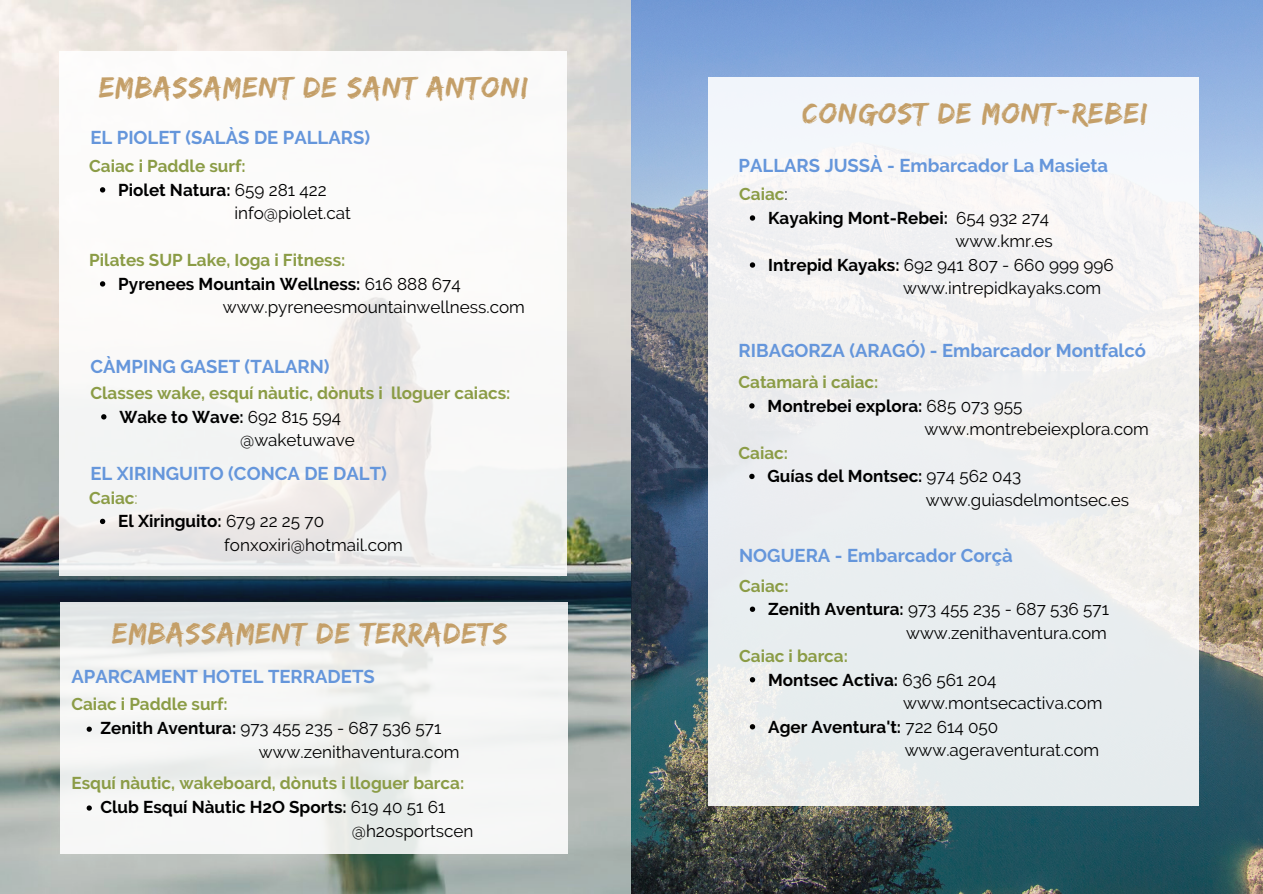
<style>
.page{position:relative;width:1263px;height:894px;background:#fff}
.page>*{position:absolute;margin:0;border:0;box-sizing:border-box;transform-origin:0 0}
.t1{font:30.3px "Edo";letter-spacing:.04em;color:#c49f68}
.t2{font:700 18.45px "Raleway";color:#6596db}
.t3{font:17.1px "Raleway";color:#000}
.t4{font:700 17.1px "Raleway";color:#000}
.t5{font:700 17.1px "Raleway";color:#8b9c46}
.s1{font-weight:400}
.s2{font-weight:700}
.s3{font-weight:400;color:#000}
</style>
<div class="page">
<img style="left:0;top:0;width:1262px;height:893px">
<div style="left:59px;top:51px;width:507px;height:524px;background:linear-gradient(to bottom,#fffefe,#efefee)"></div>
<div style="left:709px;top:77px;width:490px;height:728px;background:#eeeff0"></div>
<div style="left:60px;top:602px;width:507px;height:251px;background:linear-gradient(to bottom,#eceeee,#f5f6f5)"></div>
<svg style="left:750px;top:215px;width:5px;height:5px"></svg>
<svg style="left:750px;top:262px;width:5px;height:5px"></svg>
<svg style="left:749px;top:403px;width:6px;height:5px"></svg>
<svg style="left:749px;top:473px;width:6px;height:6px"></svg>
<svg style="left:750px;top:606px;width:5px;height:5px"></svg>
<svg style="left:750px;top:677px;width:5px;height:5px"></svg>
<svg style="left:750px;top:724px;width:5px;height:5px"></svg>
<svg style="left:100px;top:518px;width:5px;height:6px"></svg>
<svg style="left:101px;top:414px;width:5px;height:5px"></svg>
<svg style="left:100px;top:187px;width:5px;height:5px"></svg>
<svg style="left:100px;top:281px;width:5px;height:5px"></svg>
<svg style="left:87px;top:726px;width:5px;height:5px"></svg>
<svg style="left:87px;top:805px;width:5px;height:5px"></svg>
<p class="t1" style="left:99px;top:69px;width:430px">EMBASSAMENT DE SANT ANTONI</p>
<p class="t2" style="left:90px;top:127px;width:281px">EL PIOLET (SALÀS DE PALLARS)</p>
<p class="t5" style="left:89px;top:156px;width:158px">Caiac i Paddle surf:</p>
<p class="t3" style="left:234px;top:203px;width:118px">info@piolet.cat</p>
<p class="t5" style="left:89px;top:250px;width:258px">Pilates SUP Lake, Ioga i Fitness:</p>
<p class="t3" style="left:223px;top:297px;width:304px">www.pyreneesmountainwellness.com</p>
<p class="t4" style="left:118px;top:180px;width:210px">Piolet Natura: <span class="s1">659 281 422</span></p>
<p class="t4" style="left:118px;top:273px;width:344px">Pyrenees Mountain Wellness: <span class="s1">616 888 674</span></p>
<p class="t2" style="left:90px;top:355px;width:241px">CÀMPING GASET (TALARN)</p>
<p class="t5" style="left:90px;top:383px;width:421px">Classes wake, esquí nàutic, dònuts i lloguer caiacs:</p>
<p class="t3" style="left:240px;top:430px;width:116px">@waketuwave</p>
<p class="t4" style="left:119px;top:406px;width:223px">Wake to Wave: <span class="s1">692 815 594</span></p>
<p class="t2" style="left:90px;top:463px;width:298px">EL XIRINGUITO (CONCA DE DALT)</p>
<p class="t5" style="left:89px;top:487px;width:50px">Caiac<span class="s1">:</span></p>
<p class="t4" style="left:118px;top:511px;width:207px">El Xiringuito: <span class="s1">679 22 25 70</span></p>
<p class="t3" style="left:224px;top:534px;width:180px">fonxoxiri@hotmail.com</p>
<p class="t1" style="left:112px;top:615px;width:396px">EMBASSAMENT DE TERRADETS</p>
<p class="t2" style="left:71px;top:665px;width:305px">APARCAMENT HOTEL TERRADETS</p>
<p class="t5" style="left:71px;top:694px;width:158px">Caiac i Paddle surf:</p>
<p class="t3" style="left:100px;top:718px;width:342px"><span class="s2">Zenith Aventura:</span> 973 455 235 - 687 536 571</p>
<p class="t3" style="left:259px;top:741px;width:202px">www.zenithaventura.com</p>
<p class="t5" style="left:71px;top:773px;width:394px">Esquí nàutic, wakeboard, dònuts i lloguer barca:</p>
<p class="t3" style="left:352px;top:820px;width:123px">@h2osportscen</p>
<p class="t4" style="left:100px;top:796px;width:347px">Club Esquí Nàutic H2O Sports: <span class="s1">619 40 51 61</span></p>
<p class="t1" style="left:802px;top:96px;width:346px">CONGOST DE MONT-REBEI</p>
<p class="t2" style="left:738px;top:154px;width:371px">PALLARS JUSSÀ - Embarcador La Masieta</p>
<p class="t5" style="left:739px;top:184px;width:50px">Caiac<span class="s3">:</span></p>
<p class="t4" style="left:768px;top:208px;width:282px">Kayaking Mont-Rebei: <span class="s1">654 932 274</span></p>
<p class="t3" style="left:768px;top:255px;width:347px"><span class="s2">Intrepid Kayaks:</span> 692 941 807 - 660 999 996</p>
<p class="t3" style="left:955px;top:231px;width:99px">www.kmr.es</p>
<p class="t3" style="left:903px;top:278px;width:200px">www.intrepidkayaks.com</p>
<p class="t2" style="left:738px;top:340px;width:409px">RIBAGORZA (ARAGÓ) - Embarcador Montfalcó</p>
<p class="t5" style="left:738px;top:372px;width:141px">Catamarà i caiac:</p>
<p class="t4" style="left:768px;top:395px;width:256px">Montrebei explora: <span class="s1">685 073 955</span></p>
<p class="t5" style="left:738px;top:442px;width:51px">Caiac:</p>
<p class="t3" style="left:924px;top:419px;width:226px">www.montrebeiexplora.com</p>
<p class="t4" style="left:768px;top:466px;width:255px">Guías del Montsec: <span class="s1">974 562 043</span></p>
<p class="t3" style="left:926px;top:489px;width:205px">www.guiasdelmontsec.es</p>
<p class="t2" style="left:739px;top:544px;width:275px">NOGUERA - Embarcador Corçà</p>
<p class="t5" style="left:739px;top:575px;width:51px">Caiac:</p>
<p class="t3" style="left:768px;top:599px;width:342px"><span class="s2">Zenith Aventura:</span> 973 455 235 - 687 536 571</p>
<p class="t5" style="left:739px;top:646px;width:110px">Caiac i barca:</p>
<p class="t3" style="left:906px;top:622px;width:202px">www.zenithaventura.com</p>
<p class="t4" style="left:768px;top:669px;width:230px">Montsec Activa: <span class="s1">636 561 204</span></p>
<p class="t4" style="left:768px;top:716px;width:232px">Ager Aventura't: <span class="s1">722 614 050</span></p>
<p class="t3" style="left:903px;top:692px;width:201px">www.montsecactiva.com</p>
<p class="t3" style="left:905px;top:739px;width:196px">www.ageraventurat.com</p>
</div>
